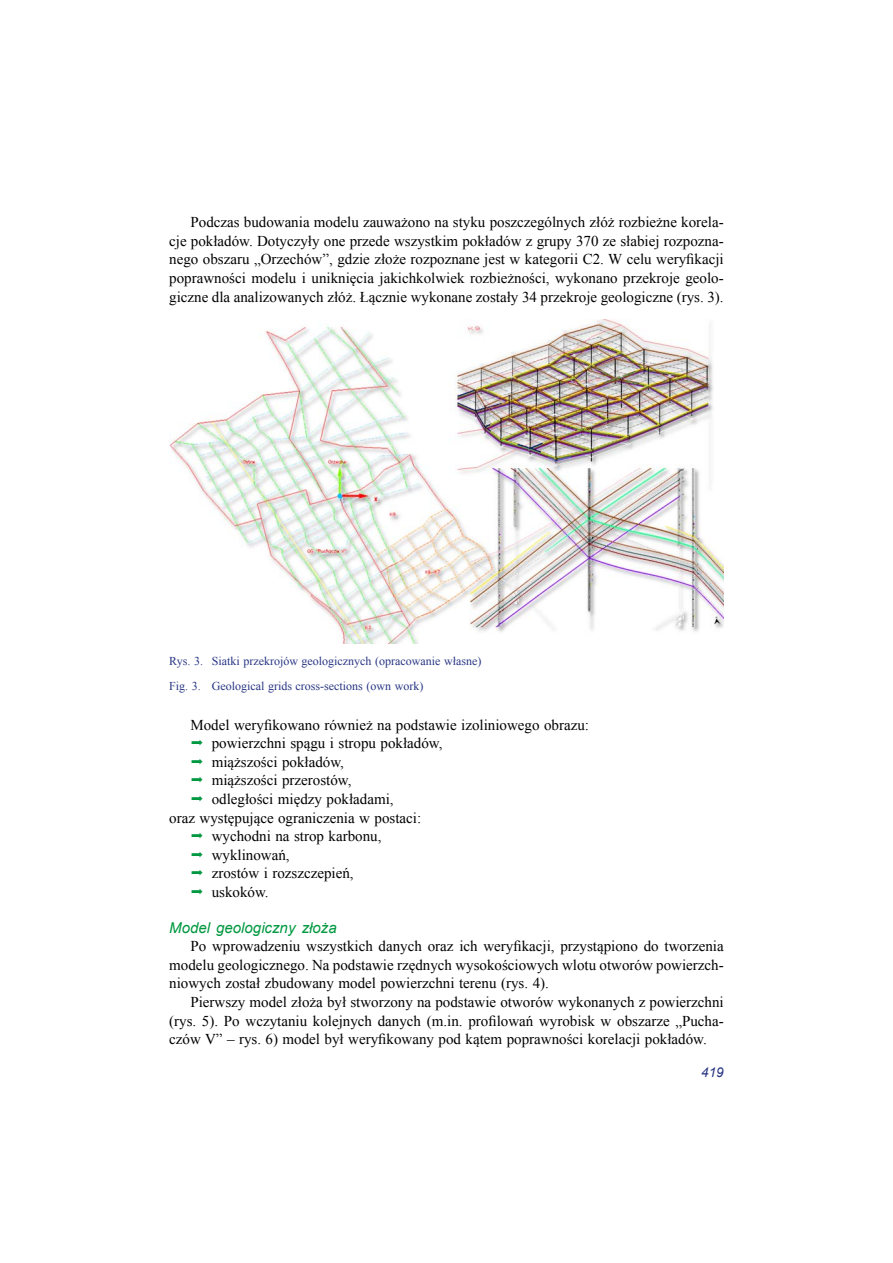
<style>
.page{position:relative;width:893px;height:1263px;background:#fff}
.page>*{position:absolute;margin:0;border:0;box-sizing:border-box;transform-origin:0 0}
.t1{font:15px/18.6px "Times New Roman";color:#000;text-align:justify}
.t2{font:italic 15px "Arial";color:#009840}
.t3{font:italic 13.5px "Arial";color:#283583}
.t4{font:12px/25px "Times New Roman";color:#283583}
</style>
<div class="page">
<img style="left:169px;top:320px;width:555px;height:324px">
<p class="t1" style="left:169px;top:213px;width:556px;text-indent:21px">Podczas budowania modelu zauważono na styku poszczególnych złóż rozbieżne korela&shy;cje pokładów. Dotyczyły one przede wszystkim pokładów z grupy 370 ze słabiej rozpozna&shy;nego obszaru „Orzechów”, gdzie złoże rozpoznane jest w kategorii C2. W celu weryfikacji poprawności modelu i uniknięcia jakichkolwiek rozbieżności, wykonano przekroje geolo&shy;giczne dla analizowanych złóż. Łącznie wykonane zostały 34 przekroje geologiczne (rys. 3).</p>
<p class="t4" style="left:169px;top:648px;width:314px">Rys. 3. Siatki przekrojów geologicznych (opracowanie własne)<br>Fig. 3. Geological grids cross-sections (own work)</p>
<p class="t1" style="left:190px;top:715px;width:400px">Model weryfikowano również na podstawie izoliniowego obrazu:</p>
<p class="t1" style="left:212px;top:734px;width:232px">powierzchni spągu i stropu pokładów,</p>
<p class="t1" style="left:212px;top:752px;width:134px">miąższości pokładów,</p>
<p class="t1" style="left:212px;top:771px;width:141px">miąższości przerostów,</p>
<p class="t1" style="left:212px;top:789px;width:183px">odległości między pokładami,</p>
<p class="t1" style="left:169px;top:808px;width:254px">oraz występujące ograniczenia w postaci:</p>
<p class="t1" style="left:212px;top:827px;width:171px">wychodni na strop karbonu,</p>
<p class="t1" style="left:212px;top:845px;width:79px">wyklinowań,</p>
<p class="t1" style="left:212px;top:864px;width:143px">zrostów i rozszczepień,</p>
<p class="t1" style="left:212px;top:882px;width:58px">uskoków.</p>
<p class="t2" style="left:169px;top:917px;width:169px">Model geologiczny złoża</p>
<p class="t1" style="left:169px;top:937px;width:556px;text-indent:21px">Po wprowadzeniu wszystkich danych oraz ich weryfikacji, przystąpiono do tworzenia modelu geologicznego. Na podstawie rzędnych wysokościowych wlotu otworów powierzch&shy;niowych został zbudowany model powierzchni terenu (rys. 4).</p>
<p class="t1" style="left:169px;top:992px;width:556px;text-indent:21px">Pierwszy model złoża był stworzony na podstawie otworów wykonanych z powierzchni (rys. 5). Po wczytaniu kolejnych danych (m.in. profilowań wyrobisk w obszarze „Pucha&shy;czów V” – rys. 6) model był weryfikowany pod kątem poprawności korelacji pokładów.</p>
<p class="t3" style="left:701px;top:1064px;width:24px">419</p>
</div>
